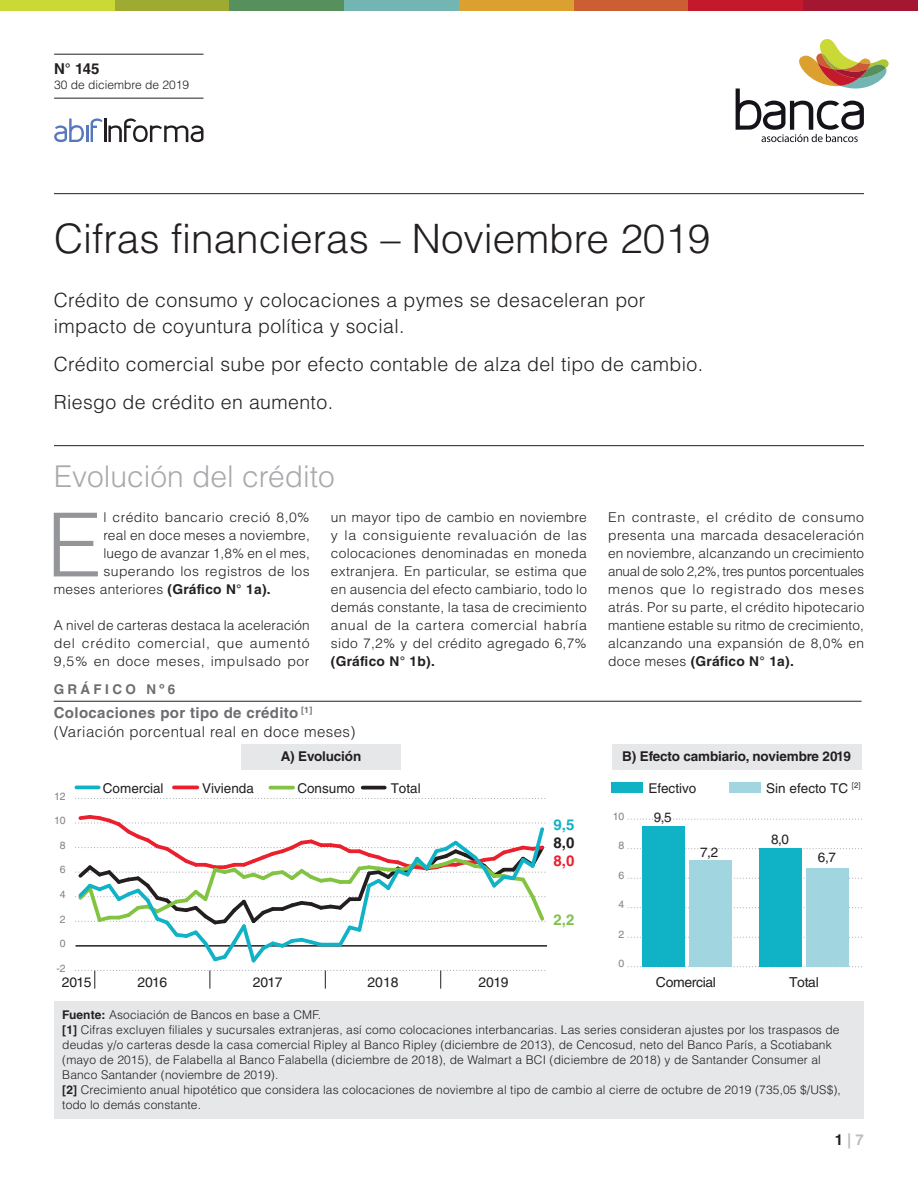
<style>
.page{position:relative;width:918px;height:1188px;background:#fff}
.page>*{position:absolute;margin:0;border:0;box-sizing:border-box;transform-origin:0 0}
.t1{font:300 88.5px "Helvetica LT Std";color:#939598}
.t2{font:300 40.5px "Helvetica LT Std";color:#231f20}
.t3{font:300 30px "Helvetica LT Std";color:#a8a9ad}
.t4{font:300 19.5px/25.5px "Helvetica LT Std";letter-spacing:.02em;color:#231f20}
.t5{font:300 15px "Helvetica LT Std";letter-spacing:.03em;color:#231f20}
.t6{font:700 15px "Helvetica LT Std";letter-spacing:.025em;color:#6c6d70}
.t7{font:700 15px "Helvetica LT Std";color:#231f20}
.t8{font:700 15px "Helvetica LT Std";color:#bcbdc0}
.t9{font:700 15px "Helvetica LT Std";color:#10b2c6}
.t10{font:700 15px "Helvetica LT Std";color:#eb202e}
.t11{font:700 15px "Helvetica LT Std";color:#7fc34c}
.t12{font:13.65px "Helvetica LT Std";letter-spacing:-.025em;color:#231f20}
.t13{font:300 13.5px/18px "Helvetica LT Std";letter-spacing:.02em;color:#231f20;text-align:justify}
.t14{font:300 13.5px/18px "Helvetica LT Std";letter-spacing:.02em;color:#231f20;text-align:justify;scale:1.05 1}
.t15{font:13.5px "Helvetica LT Std";color:#231f20}
.t16{font:700 13.5px "Helvetica LT Std";letter-spacing:-.01em;color:#231f20}
.t17{font:300 13.5px "Helvetica LT Std";letter-spacing:.02em;color:#231f20;scale:1.04 1}
.t18{font:700 13.5px "Helvetica LT Std";letter-spacing:.25em;color:#6c6d70}
.t19{font:300 12px/15px "Helvetica LT Std";letter-spacing:.01em;color:#231f20}
.t20{font:10.5px "Helvetica LT Std";color:#808285}
.s1{font-weight:700}
.s2{color:#231f20}
</style>
<div class="page">
<div style="left:0;top:0;width:115px;height:10px;background:#cbd936"></div>
<div style="left:115px;top:0;width:115px;height:10px;background:#9faa32"></div>
<div style="left:229px;top:0;width:115px;height:10px;background:#55905d"></div>
<div style="left:344px;top:0;width:115px;height:10px;background:#73b5b3"></div>
<div style="left:459px;top:0;width:115px;height:10px;background:#dba02f"></div>
<div style="left:574px;top:0;width:114px;height:10px;background:#cb5e32"></div>
<div style="left:688px;top:0;width:115px;height:10px;background:#c3192a"></div>
<div style="left:803px;top:0;width:115px;height:10px;background:#a51630"></div>
<svg style="left:736px;top:39px;width:153px;height:103px"></svg>
<svg style="left:54px;top:118px;width:150px;height:24px"></svg>
<hr style="left:54px;top:98px;width:150px;height:1px;background:#231f20">
<hr style="left:54px;top:54px;width:150px;height:1px;background:#231f20">
<hr style="left:54px;top:193px;width:810px;height:1px;background:#231f20">
<hr style="left:54px;top:445px;width:810px;height:1px;background:#231f20">
<div style="left:54px;top:1001px;width:809px;height:118px;background:#e6e7e9"></div>
<hr style="left:54px;top:701px;width:808px;height:1px;background:#231f20">
<div style="left:241px;top:744px;width:160px;height:25px;background:#e6e7e9"></div>
<div style="left:612px;top:744px;width:249px;height:25px;background:#e6e7e9"></div>
<svg style="left:628px;top:966px;width:234px;height:1px"></svg>
<svg style="left:628px;top:937px;width:234px;height:1px"></svg>
<svg style="left:628px;top:907px;width:234px;height:1px"></svg>
<svg style="left:628px;top:878px;width:234px;height:1px"></svg>
<svg style="left:628px;top:848px;width:234px;height:1px"></svg>
<svg style="left:628px;top:819px;width:234px;height:1px"></svg>
<hr style="left:76px;top:786px;width:23px;height:3px;background:#10b2c6">
<hr style="left:270px;top:786px;width:23px;height:3px;background:#82c342">
<hr style="left:174px;top:786px;width:23px;height:3px;background:#eb202e">
<hr style="left:363px;top:786px;width:22px;height:3px;background:#231f20">
<svg style="left:78px;top:798px;width:468px;height:1px"></svg>
<svg style="left:75px;top:815px;width:472px;height:174px"></svg>
<div style="left:689px;top:860px;width:42px;height:107px;background:#a1d6e1"></div>
<div style="left:807px;top:868px;width:42px;height:99px;background:#a1d6e1"></div>
<div style="left:642px;top:827px;width:42px;height:140px;background:#10b2c6"></div>
<div style="left:760px;top:849px;width:42px;height:118px;background:#10b2c6"></div>
<div style="left:611px;top:782px;width:32px;height:11px;background:#10b2c6"></div>
<div style="left:729px;top:782px;width:32px;height:11px;background:#a1d6e1"></div>
<p class="t7" style="left:54px;top:60px;width:47px">N° 145</p>
<p class="t19" style="left:54px;top:77px;width:137px">30 de diciembre de 2019</p>
<p class="t2" style="left:54px;top:213px;width:658px">Cifras financieras – Noviembre 2019</p>
<p class="t4" style="left:54px;top:287px;width:593px">Crédito de consumo y colocaciones a pymes se desaceleran por impacto de coyuntura política y social.</p>
<p class="t4" style="left:54px;top:351px;width:651px">Crédito comercial sube por efecto contable de alza del tipo de cambio.</p>
<p class="t4" style="left:54px;top:389px;width:281px">Riesgo de crédito en aumento.</p>
<p class="t3" style="left:54px;top:457px;width:283px">Evolución del crédito</p>
<p class="t1" style="left:46px;top:490px;width:57px">E</p>
<p class="t17" style="left:103px;top:509px;width:200px">l crédito bancario creció 8,0%</p>
<p class="t13" style="left:103px;top:527px;width:208px">real en doce meses a noviembre,</p>
<p class="t13" style="left:103px;top:545px;width:208px">luego de avanzar 1,8% en el mes,</p>
<p class="t13" style="left:103px;top:563px;width:208px">superando los registros de los</p>
<p class="t13" style="left:54px;top:581px;width:219px">meses anteriores <span class="s1">(Gráfico N° 1a).</span></p>
<p class="t13" style="left:54px;top:617px;width:258px">A nivel de carteras destaca la aceleración del crédito comercial, que aumentó 9,5% en doce meses, impulsado por</p>
<p class="t13" style="left:331px;top:509px;width:258px">un mayor tipo de cambio en noviembre y la consiguiente revaluación de las colocaciones denominadas en moneda extranjera. En particular, se estima que en ausencia del efecto cambiario, todo lo demás constante, la tasa de crecimiento anual de la cartera comercial habría sido 7,2% y del crédito agregado 6,7% <span class="s1">(Gráfico N° 1b).</span></p>
<p class="t14" style="left:608px;top:509px;width:245px">En contraste, el crédito de consumo presenta una marcada desaceleración en noviembre, alcanzando un crecimiento anual de solo 2,2%, tres puntos porcentuales menos que lo registrado dos meses atrás. Por su parte, el crédito hipotecario mantiene estable su ritmo de crecimiento, alcanzando una expansión de 8,0% en doce meses <span class="s1">(Gráfico N° 1a).</span></p>
<p class="t18" style="left:54px;top:681px;width:123px">GRÁFICO Nº6</p>
<p class="t6" style="left:54px;top:703px;width:260px">Colocaciones por tipo de crédito <sup>[1]</sup></p>
<p class="t5" style="left:54px;top:722px;width:303px">(Variación porcentual real en doce meses)</p>
<p class="t16" style="left:281px;top:748px;width:82px">A) Evolución</p>
<p class="t16" style="left:622px;top:748px;width:230px">B) Efecto cambiario, noviembre 2019</p>
<p class="t20" style="left:54px;top:790px;width:13px">12</p>
<p class="t20" style="left:54px;top:815px;width:13px">10</p>
<p class="t20" style="left:60px;top:839px;width:7px">8</p>
<p class="t20" style="left:60px;top:864px;width:7px">6</p>
<p class="t20" style="left:60px;top:888px;width:7px">4</p>
<p class="t20" style="left:60px;top:913px;width:7px">2</p>
<p class="t20" style="left:60px;top:937px;width:7px">0</p>
<p class="t20" style="left:56px;top:962px;width:11px">-2</p>
<p class="t15" style="left:103px;top:780px;width:62px">Comercial</p>
<p class="t15" style="left:202px;top:780px;width:53px">Vivienda</p>
<p class="t15" style="left:297px;top:780px;width:59px">Consumo</p>
<p class="t15" style="left:391px;top:780px;width:32px">Total</p>
<p class="t15" style="left:648px;top:780px;width:50px">Efectivo</p>
<p class="t9" style="left:554px;top:816px;width:22px">9,5</p>
<p class="t10" style="left:554px;top:851px;width:22px">8,0</p>
<p class="t7" style="left:554px;top:834px;width:22px">8,0</p>
<p class="t11" style="left:554px;top:911px;width:22px">2,2</p>
<p class="t20" style="left:613px;top:810px;width:13px">10</p>
<p class="t20" style="left:619px;top:839px;width:7px">8</p>
<p class="t20" style="left:619px;top:869px;width:7px">6</p>
<p class="t20" style="left:619px;top:898px;width:7px">4</p>
<p class="t20" style="left:619px;top:928px;width:7px">2</p>
<p class="t20" style="left:619px;top:957px;width:7px">0</p>
<p class="t15" style="left:654px;top:809px;width:20px">9,5</p>
<p class="t15" style="left:700px;top:844px;width:20px">7,2</p>
<p class="t12" style="left:62px;top:974px;width:31px">2015</p>
<p class="t12" style="left:137px;top:974px;width:31px">2016</p>
<p class="t12" style="left:253px;top:974px;width:31px">2017</p>
<p class="t12" style="left:367px;top:974px;width:33px">2018</p>
<p class="t12" style="left:479px;top:974px;width:32px">2019</p>
<p class="t12" style="left:656px;top:974px;width:62px">Comercial</p>
<p class="t15" style="left:766px;top:780px;width:96px">Sin efecto TC <sup>[2]</sup></p>
<p class="t15" style="left:771px;top:831px;width:20px">8,0</p>
<p class="t15" style="left:818px;top:849px;width:20px">6,7</p>
<p class="t12" style="left:789px;top:974px;width:31px">Total</p>
<p class="t19" style="left:62px;top:1007px;width:260px"><span class="s1">Fuente:</span> Asociación de Bancos en base a CMF.</p>
<p class="t19" style="left:62px;top:1022px;width:779px"><span class="s1">[1]</span> Cifras excluyen filiales y sucursales extranjeras, así como colocaciones interbancarias. Las series consideran ajustes por los traspasos de deudas y/o carteras desde la casa comercial Ripley al Banco Ripley (diciembre de 2013), de Cencosud, neto del Banco París, a Scotiabank (mayo de 2015), de Falabella al Banco Falabella (diciembre de 2018), de Walmart a BCI (diciembre de 2018) y de Santander Consumer al Banco Santander (noviembre de 2019).</p>
<p class="t19" style="left:62px;top:1082px;width:780px"><span class="s1">[2]</span> Crecimiento anual hipotético que considera las colocaciones de noviembre al tipo de cambio al cierre de octubre de 2019 (735,05 $/US$), todo lo demás constante.</p>
<p class="t8" style="left:835px;top:1130px;width:31px"><span class="s2">1</span> | 7</p>
</div>
